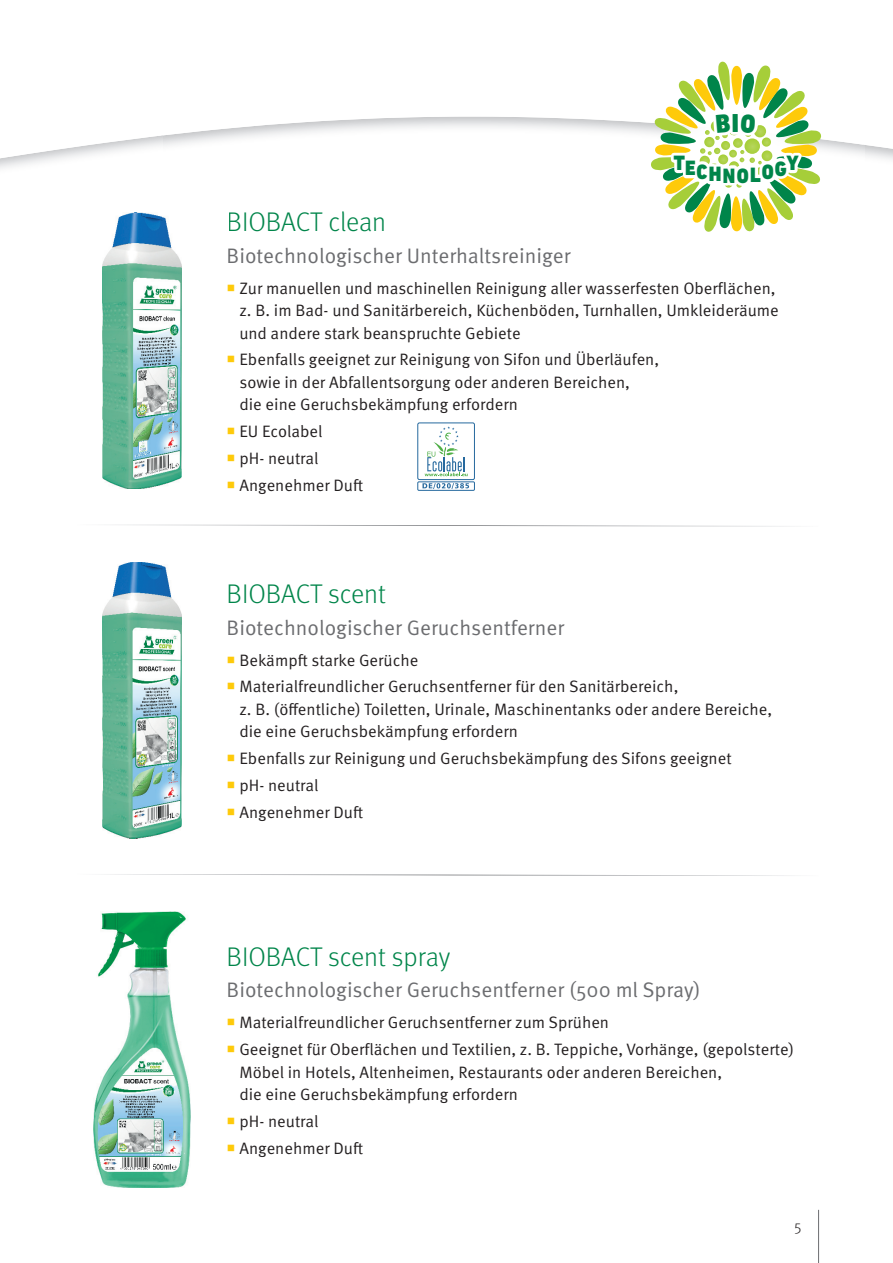
<style>
.page{position:relative;width:893px;height:1263px;background:#fff}
.page>*{position:absolute;margin:0;border:0;box-sizing:border-box;transform-origin:0 0}
.t1{font:300 27px "Meta Pro";color:#00854a}
.t2{font:900 26.4px "DIN Next LT Pro";color:#00854a;scale:.91 1}
.t3{font:900 21.15px "DIN Next LT Pro";letter-spacing:.05em;color:#00854a;scale:.91 1}
.t4{font:21px "Meta Pro Norm";color:#6c6d70}
.t5{font:16.5px/26.7px "Meta Pro Norm";color:#231f20}
.t6{font:300 15px "Meta Pro";color:#231f20}
</style>
<div class="page">
<svg style="left:124px;top:524px;width:663px;height:3px"></svg>
<svg style="left:107px;top:874px;width:685px;height:2px"></svg>
<img style="left:102px;top:237px;width:80px;height:252px">
<img style="left:102px;top:562px;width:80px;height:276px">
<img style="left:94px;top:911px;width:96px;height:277px">
<div style="left:417px;top:423px;width:58px;height:57px;border:1px solid #26699e;border-radius:2px"></div>
<div style="left:417px;top:481px;width:58px;height:10px;border:1px solid #26699e"></div>
<svg style="left:425px;top:426px;width:43px;height:50px"></svg>
<svg style="left:422px;top:483px;width:47px;height:6px"></svg>
<hr style="left:818px;top:1210px;width:1px;height:53px;background:#6c6d70">
<img style="left:114px;top:221px;width:48px;height:16px">
<svg style="left:0;top:117px;width:893px;height:104px"></svg>
<svg style="left:651px;top:61px;width:171px;height:171px"></svg>
<h1 class="t1" style="left:227px;top:211px;width:161px">BIOBACT clean</h1>
<h2 class="t2" style="left:732px;top:107px;width:9px">I</h2>
<p class="t3" style="left:674px;top:159px;width:139px">TECHNOLOGY</p>
<p class="t4" style="left:227px;top:248px;width:345px">Biotechnologischer Unterhaltsreiniger</p>
<p class="t5" style="left:239px;top:278px;width:541px;line-height:22.5px">Zur manuellen und maschinellen Reinigung aller wasserfesten Oberflächen, z. B. im Bad- und Sanitärbereich, Küchenböden, Turnhallen, Umkleideräume und andere stark beanspruchte Gebiete</p>
<p class="t5" style="left:239px;top:350px;width:421px;line-height:22.5px">Ebenfalls geeignet zur Reinigung von Sifon und Überläufen, sowie in der Abfallentsorgung oder anderen Bereichen,<br>die eine Geruchsbekämpfung erfordern</p>
<p class="t5" style="left:239px;top:419px;width:125px">EU Ecolabel<br>pH- neutral<br>Angenehmer Duft</p>
<h1 class="t1" style="left:227px;top:583px;width:161px">BIOBACT scent</h1>
<p class="t4" style="left:227px;top:619px;width:339px">Biotechnologischer Geruchsentferner</p>
<p class="t5" style="left:239px;top:648px;width:441px">Bekämpft starke Gerüche<br>Materialfreundlicher Geruchsentferner für den Sanitärbereich,</p>
<p class="t5" style="left:239px;top:699px;width:534px;line-height:22.5px">z. B. (öffentliche) Toiletten, Urinale, Maschinentanks oder andere Bereiche, die eine Geruchsbekämpfung erfordern</p>
<p class="t5" style="left:239px;top:746px;width:494px">Ebenfalls zur Reinigung und Geruchsbekämpfung des Sifons geeignet pH- neutral<br>Angenehmer Duft</p>
<h1 class="t1" style="left:227px;top:946px;width:225px">BIOBACT scent spray</h1>
<p class="t4" style="left:227px;top:982px;width:475px">Biotechnologischer Geruchsentferner (500 ml Spray)</p>
<p class="t5" style="left:239px;top:1010px;width:556px">Materialfreundlicher Geruchsentferner zum Sprühen<br>Geeignet für Oberflächen und Textilien, z. B. Teppiche, Vorhänge, (gepolsterte)</p>
<p class="t5" style="left:239px;top:1062px;width:484px;line-height:22.5px">Möbel in Hotels, Altenheimen, Restaurants oder anderen Bereichen, die eine Geruchsbekämpfung erfordern</p>
<p class="t5" style="left:239px;top:1109px;width:125px">pH- neutral<br>Angenehmer Duft</p>
<p class="t6" style="left:795px;top:1220px;width:8px">5</p>
</div>
